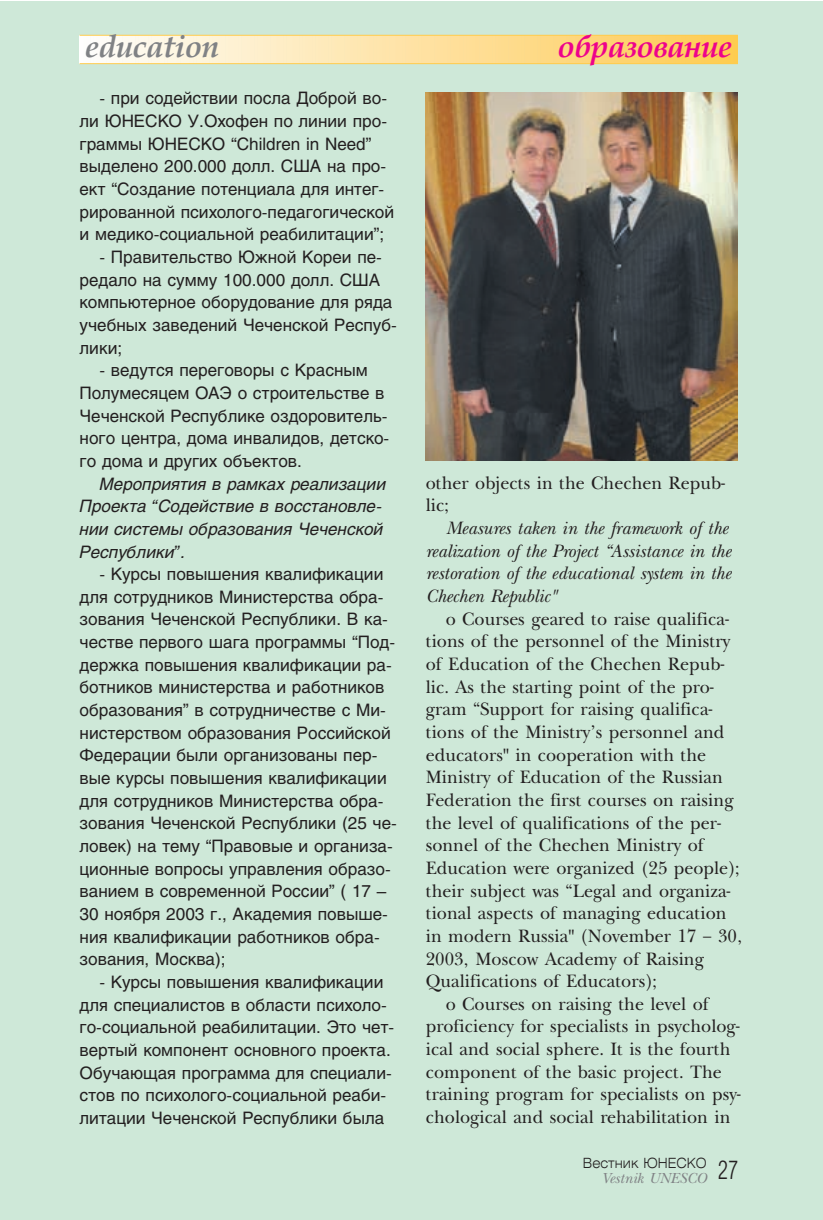
<style>
.page{position:relative;width:823px;height:1220px;background:#fff}
.page>*{position:absolute;margin:0;border:0;box-sizing:border-box;transform-origin:0 0}
.t1{font:italic 700 30px "Palladium";letter-spacing:-.02em;color:#ed028c}
.t2{font:italic 700 30px "Palladium";letter-spacing:-.02em;color:#808285}
.t3{font:300 26px "Helios Cond";color:#231f20;scale:.9 1}
.t4{font:18.4px/22.6px "New Baskerville C";color:#231f20;scale:.96 1}
.t5{font:italic 18.4px/22.6px "New Baskerville C";color:#231f20;scale:.96 1}
.t6{font:17px/22.6px "Helios";color:#231f20}
.t7{font:italic 17px/22.6px "Helios";color:#231f20}
.t8{font:italic 15px "New Baskerville C";color:#808285}
.t9{font:300 14px "Helios Ext";color:#231f20;scale:.9 1}
</style>
<div class="page">
<div style="left:0;top:1px;width:822px;height:1218px;background:#cee8d8"></div>
<svg style="left:79px;top:35px;width:659px;height:29px;background:#fde3a6"></svg>
<hr style="left:79px;top:63px;width:658px;height:1px;background:#fecc4e">
<hr style="left:79px;top:35px;width:658px;height:1px;background:#fecc4e">
<img style="left:425px;top:92px;width:312px;height:368px">
<h1 class="t2" style="left:85px;top:34px;width:136px">education</h1>
<h1 class="t1" style="left:557px;top:34px;width:176px">образование</h1>
<p class="t6" style="left:79px;top:89px;width:316px;text-indent:20px">- при содействии посла Доброй во&shy;ли ЮНЕСКО У.Охофен по линии про&shy;граммы ЮНЕСКО “Children in Need” выделено 200.000 долл. США на про&shy;ект “Создание потенциала для интег&shy;рированной психолого-педагогической и медико-социальной реабилитации”;</p>
<p class="t6" style="left:79px;top:247px;width:319px;text-indent:20px">- Правительство Южной Кореи пе&shy;редало на сумму 100.000 долл. США компьютерное оборудование для ряда учебных заведений Чеченской Респуб&shy;лики;</p>
<p class="t6" style="left:79px;top:360px;width:311px;text-indent:20px">- ведутся переговоры с Красным Полумесяцем ОАЭ о строительстве в Чеченской Республике оздоровитель&shy;ного центра, дома инвалидов, детско&shy;го дома и других объектов.</p>
<p class="t7" style="left:79px;top:473px;width:308px;text-indent:20px">Мероприятия в рамках реализации<br>Проекта “Содействие в восстановле&shy;нии системы образования Чеченской<br>Республики”.</p>
<p class="t6" style="left:79px;top:564px;width:318px;text-indent:20px">- Курсы повышения квалификации для сотрудников Министерства обра&shy;зования Чеченской Республики. В ка&shy;честве первого шага программы “Под&shy;держка повышения квалификации ра&shy;ботников министерства и работников образования” в сотрудничестве с Ми&shy;нистерством образования Российской Федерации были организованы пер&shy;вые курсы повышения квалификации для сотрудников Министерства обра&shy;зования Чеченской Республики (25 че&shy;ловек) на тему “Правовые и организа&shy;ционные вопросы управления образо&shy;ванием в современной России” ( 17 – 30 ноября 2003 г., Академия повыше&shy;ния квалификации работников обра&shy;зования, Москва);</p>
<p class="t6" style="left:79px;top:972px;width:316px;text-align:center">- Курсы повышения квалификации для специалистов в области психоло&shy;го-социальной реабилитации. Это чет&shy;вертый компонент основного проекта.<br>Обучающая программа для специали&shy;стов по психолого-социальной реаби&shy;литации Чеченской Республики была</p>
<p class="t4" style="left:425px;top:473px;width:313px">other objects in the Chechen Repub&shy;lic;</p>
<p class="t5" style="left:425px;top:519px;width:319px;text-indent:20px">Measures taken in the framework of the realization of the Project “Assistance in the restoration of the educational system in the Chechen Republic"</p>
<p class="t4" style="left:445px;top:609px;width:296px">o Courses geared to raise qualifica-</p>
<p class="t4" style="left:425px;top:632px;width:318px">tions of the personnel of the Ministry</p>
<p class="t4" style="left:425px;top:655px;width:312px">of Education of the Chechen Repub-</p>
<p class="t4" style="left:425px;top:677px;width:301px">lic. As the starting point of the pro-</p>
<p class="t4" style="left:425px;top:700px;width:300px">gram “Support for raising qualifica-</p>
<p class="t4" style="left:425px;top:722px;width:312px">tions of the Ministry’s personnel and</p>
<p class="t4" style="left:425px;top:745px;width:293px">educators" in cooperation with the</p>
<p class="t4" style="left:425px;top:768px;width:311px">Ministry of Education of the Russian</p>
<p class="t4" style="left:425px;top:790px;width:322px">Federation the first courses on raising</p>
<p class="t4" style="left:425px;top:813px;width:309px">the level of qualifications of the per-</p>
<p class="t4" style="left:425px;top:836px;width:291px">sonnel of the Chechen Ministry of</p>
<p class="t4" style="left:425px;top:858px;width:328px">Education were organized (25 people);</p>
<p class="t4" style="left:425px;top:881px;width:319px">their subject was “Legal and organiza-</p>
<p class="t4" style="left:425px;top:904px;width:314px">tional aspects of managing education</p>
<p class="t4" style="left:425px;top:926px;width:331px">in modern Russia" (November 17 – 30,</p>
<p class="t4" style="left:425px;top:949px;width:291px">2003, Moscow Academy of Raising</p>
<p class="t4" style="left:425px;top:972px;width:242px">Qualifications of Educators);</p>
<p class="t4" style="left:445px;top:994px;width:275px">o Courses on raising the level of</p>
<p class="t4" style="left:425px;top:1017px;width:328px">proficiency for specialists in psycholog-</p>
<p class="t4" style="left:425px;top:1039px;width:318px">ical and social sphere. It is the fourth</p>
<p class="t4" style="left:425px;top:1062px;width:310px">component of the basic project. The</p>
<p class="t4" style="left:425px;top:1085px;width:329px">training program for specialists on psy-</p>
<p class="t4" style="left:425px;top:1107px;width:318px">chological and social rehabilitation in</p>
<p class="t9" style="left:582px;top:1157px;width:139px">Вестник ЮНЕСКО</p>
<p class="t8" style="left:601px;top:1171px;width:107px">Vestnik UNESCO</p>
<h2 class="t3" style="left:717px;top:1159px;width:24px">27</h2>
</div>
